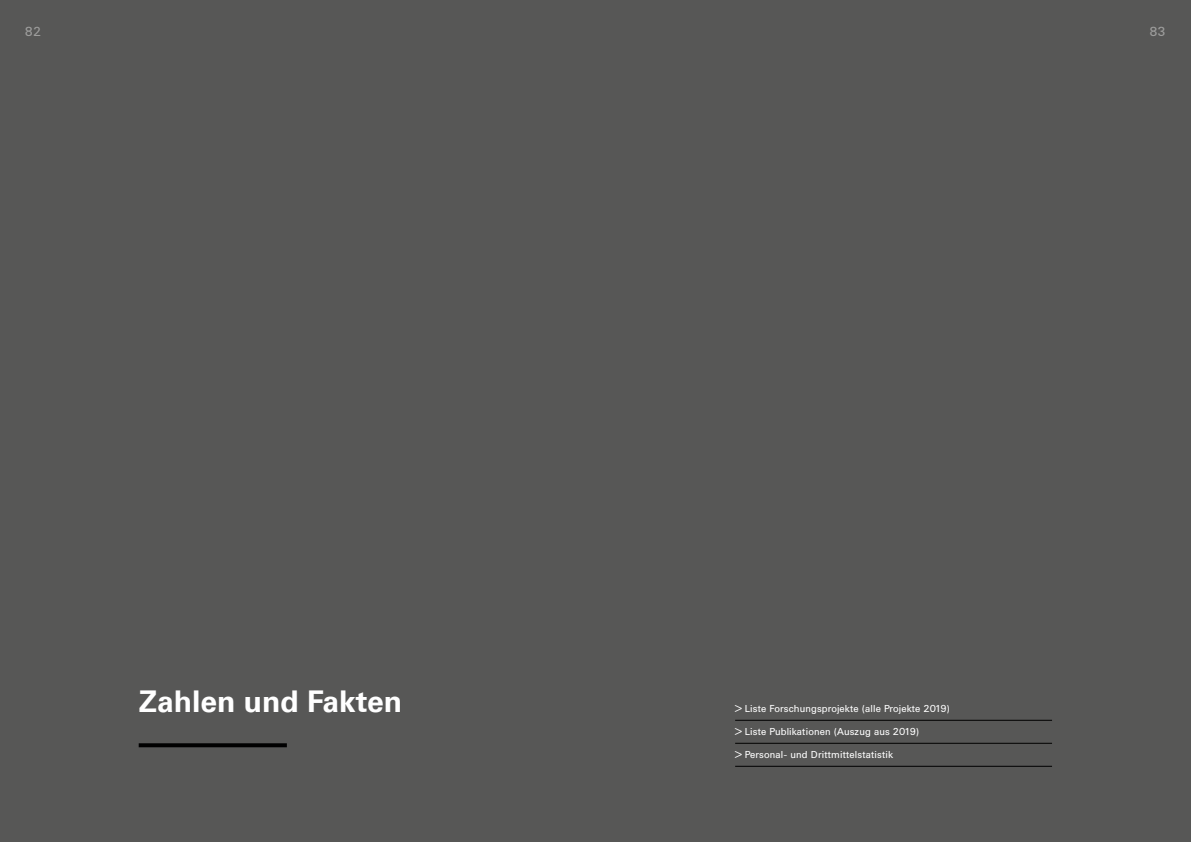
<style>
.page{position:relative;width:1191px;height:842px;background:#fff}
.page>*{position:absolute;margin:0;border:0;box-sizing:border-box;transform-origin:0 0}
.t1{font:700 30px "Univers LT Pro 65";color:#fff}
.t2{font:13px "Univers BQ";color:#9d9d9c}
.t3{font:10px "Univers BQ";letter-spacing:.01em;color:#fff}
</style>
<div class="page">
<div style="left:595px;top:0;width:596px;height:842px;background:#575756"></div>
<div style="left:0;top:0;width:595px;height:842px;background:#575756"></div>
<hr style="left:735px;top:720px;width:317px;height:1px;background:#000">
<hr style="left:735px;top:743px;width:317px;height:1px;background:#000">
<hr style="left:735px;top:766px;width:317px;height:1px;background:#000">
<svg style="left:139px;top:743px;width:148px;height:4px"></svg>
<h2 class="t2" style="left:25px;top:24px;width:18px">82</h2>
<h2 class="t2" style="left:1149px;top:24px;width:18px">83</h2>
<h1 class="t1" style="left:139px;top:680px;width:265px">Zahlen und Fakten</h1>
<p class="t3" style="left:735px;top:703px;width:216px">&gt; Liste Forschungsprojekte (alle Projekte 2019)</p>
<p class="t3" style="left:735px;top:726px;width:186px">&gt; Liste Publikationen (Auszug aus 2019)</p>
<p class="t3" style="left:735px;top:749px;width:159px">&gt; Personal- und Drittmittelstatistik</p>
</div>
